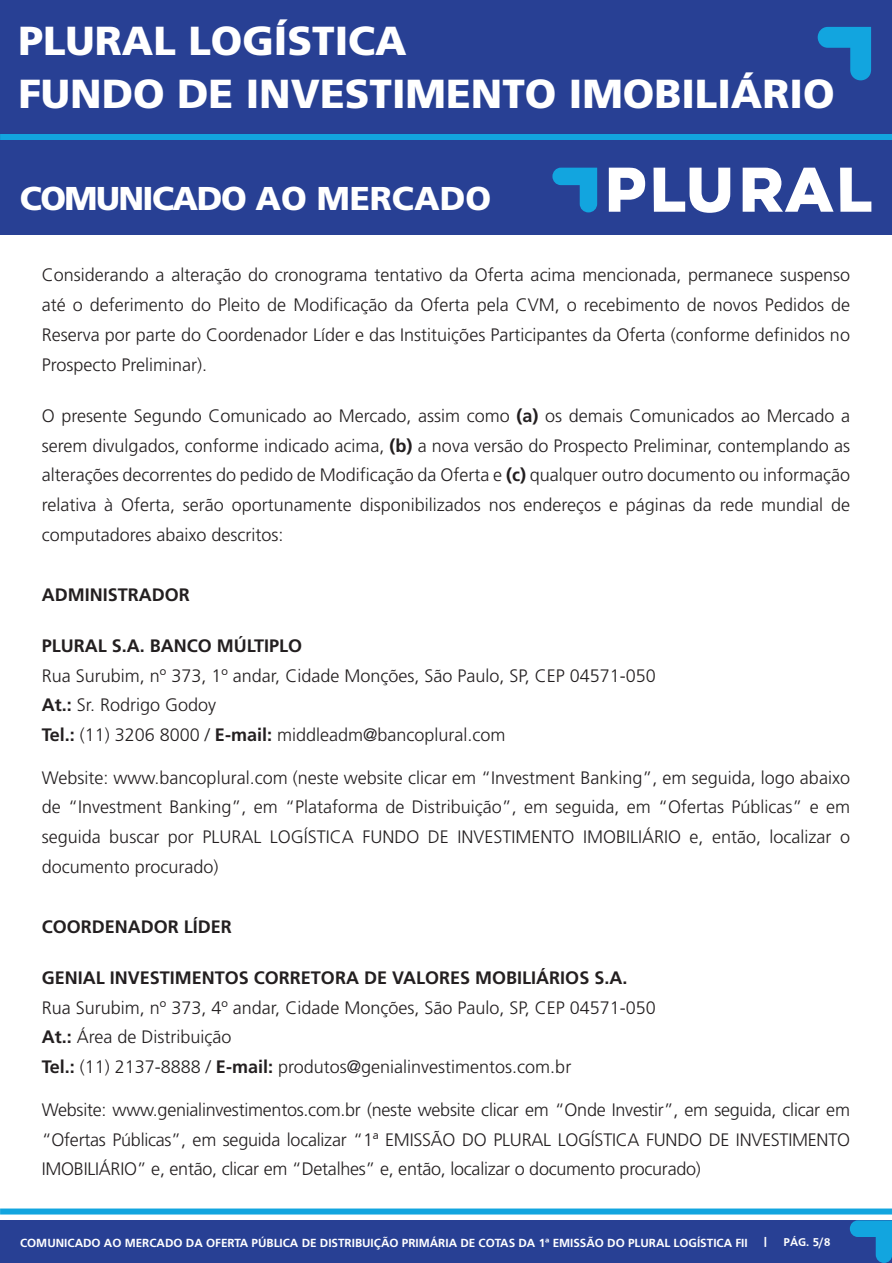
<style>
.page{position:relative;width:892px;height:1263px;background:#fff}
.page>*{position:absolute;margin:0;border:0;box-sizing:border-box;transform-origin:0 0}
.t1{font:40.5px/52.5px "Frutiger LT 75 Blk";color:#fff}
.t2{font:33px "Frutiger LT 75 Blk";letter-spacing:-.045em;color:#fff}
.t3{font:300 18px/29.8px "Frutiger";color:#231f20;text-align:justify}
.t4{font:18px "Frutiger LT 65 Bd";color:#231f20}
.t5{font:11.7px "Frutiger LT 65 Bd";color:#fff}
.t6{font:700 11.7px "Frutiger";color:#fff}
.s1{font-family:"Frutiger LT 65 Bd";font-weight:400}
</style>
<div class="page">
<div style="left:0;top:0;width:891px;height:234px;background:#284094"></div>
<svg style="left:608px;top:168px;width:37px;height:44px"></svg>
<svg style="left:742px;top:168px;width:91px;height:44px"></svg>
<svg style="left:653px;top:168px;width:77px;height:45px"></svg>
<svg style="left:840px;top:168px;width:31px;height:44px"></svg>
<svg style="left:552px;top:168px;width:45px;height:44px"></svg>
<svg style="left:817px;top:27px;width:54px;height:53px"></svg>
<div style="left:0;top:1220px;width:891px;height:42px;background:#284094"></div>
<svg style="left:849px;top:1220px;width:42px;height:42px"></svg>
<div style="left:0;top:134px;width:891px;height:6px;background:#12a5df"></div>
<div style="left:0;top:1208px;width:891px;height:6px;background:#12a5df"></div>
<h1 class="t1" style="left:18px;top:15px;width:817px">PLURAL LOGÍSTICA<br>FUNDO DE INVESTIMENTO IMOBILIÁRIO</h1>
<h2 class="t2" style="left:20px;top:179px;width:472px">COMUNICADO AO MERCADO</h2>
<p class="t3" style="left:42px;top:260px;width:809px">Considerando a alteração do cronograma tentativo da Oferta acima mencionada, permanece suspenso até o deferimento do Pleito de Modificação da Oferta pela CVM, o recebimento de novos Pedidos de Reserva por parte do Coordenador Líder e das Instituições Participantes da Oferta (conforme definidos no Prospecto Preliminar).</p>
<p class="t3" style="left:42px;top:400px;width:809px">O presente Segundo Comunicado ao Mercado, assim como <span class="s1">(a)</span> os demais Comunicados ao Mercado a serem divulgados, conforme indicado acima, <span class="s1">(b)</span> a nova versão do Prospecto Preliminar, contemplando as alterações decorrentes do pedido de Modificação da Oferta e <span class="s1">(c)</span> qualquer outro documento ou informação relativa à Oferta, serão oportunamente disponibilizados nos endereços e páginas da rede mundial de computadores abaixo descritos:</p>
<p class="t4" style="left:42px;top:583px;width:149px">ADMINISTRADOR</p>
<p class="t4" style="left:42px;top:634px;width:262px">PLURAL S.A. BANCO MÚLTIPLO</p>
<p class="t3" style="left:42px;top:660px;width:615px">Rua Surubim, nº 373, 1º andar, Cidade Monções, São Paulo, SP, CEP 04571-050</p>
<p class="t3" style="left:42px;top:690px;width:176px"><span class="s1">At.:</span> Sr. Rodrigo Godoy</p>
<p class="t3" style="left:42px;top:719px;width:465px"><span class="s1">Tel.:</span> (11) 3206 8000 / <span class="s1">E-mail:</span> middleadm@bancoplural.com</p>
<p class="t3" style="left:42px;top:762px;width:809px">Website: www.bancoplural.com (neste website clicar em “Investment Banking”, em seguida, logo abaixo de “Investment Banking”, em “Plataforma de Distribuição”, em seguida, em “Ofertas Públicas” e em seguida buscar por PLURAL LOGÍSTICA FUNDO DE INVESTIMENTO IMOBILIÁRIO e, então, localizar o documento procurado)</p>
<p class="t4" style="left:42px;top:915px;width:192px">COORDENADOR LÍDER</p>
<p class="t4" style="left:42px;top:966px;width:587px">GENIAL INVESTIMENTOS CORRETORA DE VALORES MOBILIÁRIOS S.A.</p>
<p class="t3" style="left:42px;top:992px;width:615px">Rua Surubim, nº 373, 4º andar, Cidade Monções, São Paulo, SP, CEP 04571-050</p>
<p class="t3" style="left:42px;top:1022px;width:191px"><span class="s1">At.:</span> Área de Distribuição</p>
<p class="t3" style="left:42px;top:1051px;width:531px"><span class="s1">Tel.:</span> (11) 2137-8888 / <span class="s1">E-mail:</span> produtos@genialinvestimentos.com.br</p>
<p class="t3" style="left:42px;top:1094px;width:809px">Website: www.genialinvestimentos.com.br (neste website clicar em “Onde Investir”, em seguida, clicar em “Ofertas Públicas”, em seguida localizar “1ª EMISSÃO DO PLURAL LOGÍSTICA FUNDO DE INVESTIMENTO IMOBILIÁRIO” e, então, clicar em “Detalhes” e, então, localizar o documento procurado)</p>
<p class="t5" style="left:20px;top:1235px;width:749px">COMUNICADO AO MERCADO DA OFERTA PÚBLICA DE DISTRIBUIÇÃO PRIMÁRIA DE COTAS DA 1ª EMISSÃO DO PLURAL LOGÍSTICA FII <sup>|</sup></p>
<p class="t6" style="left:783px;top:1235px;width:48px">PÁG. 5/8</p>
</div>
